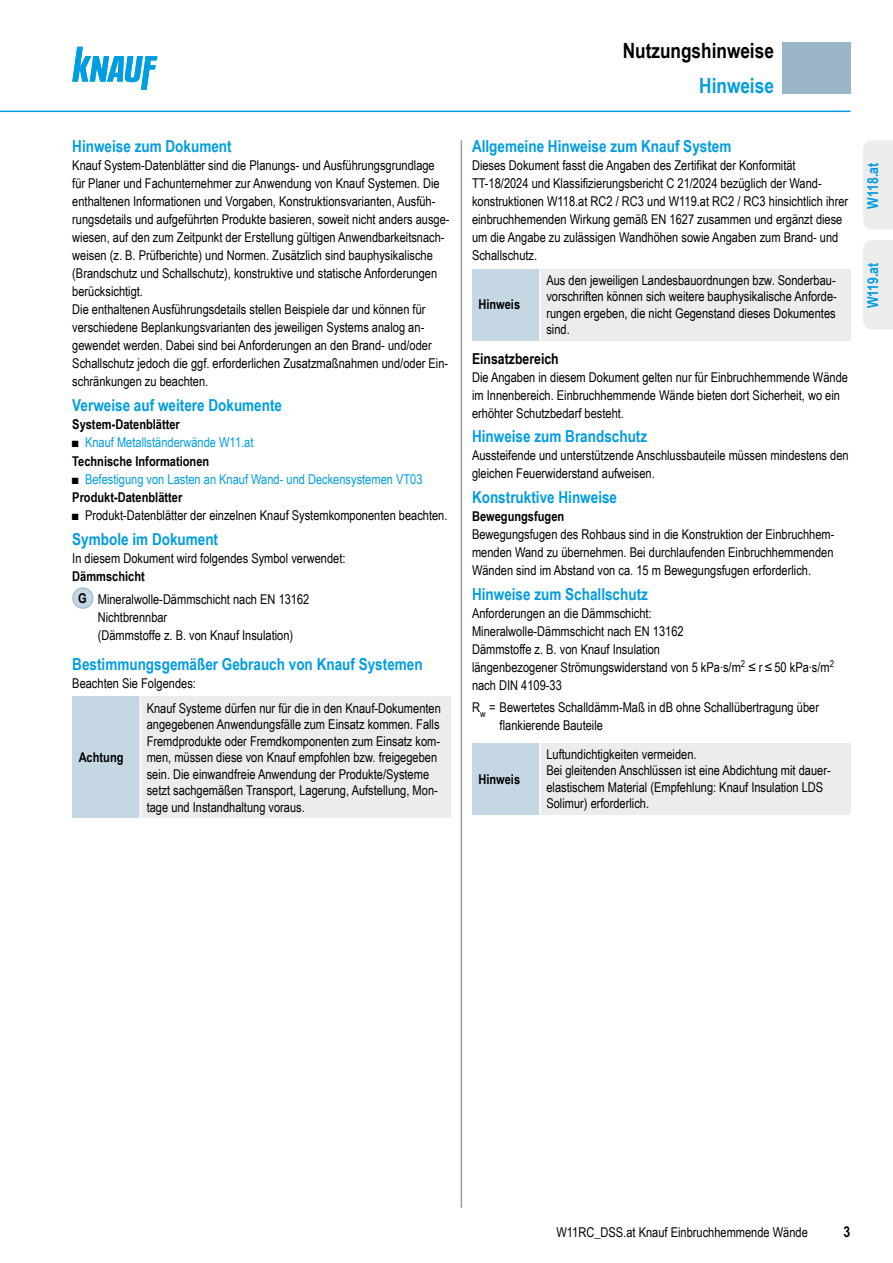
<style>
.page{position:relative;width:893px;height:1263px;background:#fff}
.page>*{position:absolute;margin:0;border:0;box-sizing:border-box;transform-origin:0 0}
.IHV_Ue1_Planung_Dbl{font:700 21px "Arial Narrow";color:#000}
.IHV_Ue2_Planung_Dbl{font:700 21px "Arial Narrow";color:#009de0}
.IHV_Ue3_11cyan_Planung_Dbl{font:700 16.5px "Arial Narrow";color:#009de0}
.Ue4_10schwarz_Dbl{font:700 15px "Arial Narrow";color:#000}
.System_Reiter_Dbl{font:700 15px "Arial Narrow";color:#009de0}
.Text_Dbl{font:13.5px/18px "Arial Narrow";color:#000}
.Hinweis_Text_Dbl{font:13.5px/16.5px "Arial Narrow";color:#000}
.Tab_Text_Dbl{font:13.5px/18px "Arial Narrow";color:#000}
.Ue5_9schwarz_Dbl{font:700 13.5px "Arial Narrow";color:#000}
.t1{font:13.5px "Arial Narrow";color:#009de0}
.Hinweis_Dbl{font:700 13.5px "Arial Narrow";color:#000}
.Kreis_-1_zentriert_Dbl{font:700 13.5px "Arial Narrow";color:#000}
.s1{color:#000}
</style>
<div class="page">
<div style="left:782px;top:43px;width:68px;height:51px;background:#9ab5c8"></div>
<svg style="left:72px;top:47px;width:85px;height:43px"></svg>
<hr style="left:0;top:111px;width:850px;height:1px;background:#009de0">
<hr style="left:461px;top:140px;width:1px;height:1068px;background:#9b9b9b">
<div style="left:73px;top:588px;width:20px;height:20px;background:#c6d7e4;border-radius:50%"></div>
<div style="left:72px;top:587px;width:22px;height:22px;border:1px solid #9ab5c8;border-radius:50%"></div>
<div style="left:72px;top:697px;width:68px;height:121px;background:#c6d7e4"></div>
<div style="left:140px;top:697px;width:311px;height:121px;background:#ececec"></div>
<hr style="left:140px;top:697px;width:1px;height:121px;background:#fff">
<div style="left:472px;top:269px;width:68px;height:72px;background:#c6d7e4"></div>
<div style="left:540px;top:269px;width:310px;height:72px;background:#ececec"></div>
<hr style="left:539px;top:269px;width:2px;height:72px;background:#fff">
<div style="left:472px;top:743px;width:68px;height:72px;background:#c6d7e4"></div>
<div style="left:540px;top:743px;width:310px;height:72px;background:#ececec"></div>
<hr style="left:539px;top:743px;width:2px;height:72px;background:#fff">
<div style="left:863px;top:240px;width:30px;height:90px;background:#ececec"></div>
<div style="left:863px;top:140px;width:30px;height:90px;background:#ececec"></div>
<p class="IHV_Ue3_11cyan_Planung_Dbl" style="left:72px;top:134px;width:161px">Hinweise zum Dokument</p>
<p class="Text_Dbl" style="left:72px;top:156px;width:379px">Knauf System-Datenblätter sind die Planungs- und Ausführungsgrundlage für Planer und Fachunternehmer zur Anwendung von Knauf Systemen. Die enthaltenen Informationen und Vorgaben, Konstruktionsvarianten, Ausfüh&shy;rungsdetails und aufgeführten Produkte basieren, soweit nicht anders ausge&shy;wiesen, auf den zum Zeitpunkt der Erstellung gültigen Anwendbarkeitsnach&shy;weisen (z. B. Prüfberichte) und Normen. Zusätzlich sind bauphysikalische (Brandschutz und Schallschutz), konstruktive und statische Anforderungen berücksichtigt.</p>
<p class="Text_Dbl" style="left:72px;top:300px;width:378px">Die enthaltenen Ausführungsdetails stellen Beispiele dar und können für verschiedene Beplankungsvarianten des jeweiligen Systems analog an&shy;gewendet werden. Dabei sind bei Anforderungen an den Brand- und/oder Schallschutz jedoch die ggf. erforderlichen Zusatzmaßnahmen und/oder Ein&shy;schränkungen zu beachten.</p>
<p class="IHV_Ue3_11cyan_Planung_Dbl" style="left:72px;top:392px;width:211px">Verweise auf weitere Dokumente</p>
<p class="Ue5_9schwarz_Dbl" style="left:72px;top:414px;width:109px">System-Datenblätter</p>
<p class="t1" style="left:72px;top:432px;width:183px"><span class="s1">■</span> Knauf Metallständerwände W11.at</p>
<p class="Ue5_9schwarz_Dbl" style="left:72px;top:451px;width:138px">Technische Informationen</p>
<p class="t1" style="left:72px;top:469px;width:352px"><span class="s1">■</span> Befestigung von Lasten an Knauf Wand- und Deckensystemen VT03</p>
<p class="Ue5_9schwarz_Dbl" style="left:72px;top:487px;width:112px">Produkt-Datenblätter</p>
<p class="Text_Dbl" style="left:72px;top:506px;width:377px">■ Produkt-Datenblätter der einzelnen Knauf Systemkomponenten beachten.</p>
<p class="IHV_Ue3_11cyan_Planung_Dbl" style="left:72px;top:526px;width:147px">Symbole im Dokument</p>
<p class="Text_Dbl" style="left:72px;top:549px;width:275px">In diesem Dokument wird folgendes Symbol verwendet:</p>
<p class="Ue5_9schwarz_Dbl" style="left:72px;top:566px;width:74px">Dämmschicht</p>
<p class="Kreis_-1_zentriert_Dbl" style="left:78px;top:588px;width:10px">G</p>
<p class="Tab_Text_Dbl" style="left:98px;top:589px;width:213px">Mineralwolle‑Dämmschicht nach EN 13162<br>Nichtbrennbar<br>(Dämmstoffe z. B. von Knauf Insulation)</p>
<p class="IHV_Ue3_11cyan_Planung_Dbl" style="left:72px;top:652px;width:352px">Bestimmungsgemäßer Gebrauch von Knauf Systemen</p>
<p class="Text_Dbl" style="left:72px;top:674px;width:125px">Beachten Sie Folgendes:</p>
<p class="Hinweis_Dbl" style="left:79px;top:747px;width:46px">Achtung</p>
<p class="Hinweis_Text_Dbl" style="left:147px;top:699px;width:296px">Knauf Systeme dürfen nur für die in den Knauf‑Dokumenten angegebenen Anwendungsfälle zum Einsatz kommen. Falls Fremdprodukte oder Fremdkomponenten zum Einsatz kom&shy;men, müssen diese von Knauf empfohlen bzw. freigegeben sein. Die einwandfreie Anwendung der Produkte/Systeme setzt sachgemäßen Transport, Lagerung, Aufstellung, Mon&shy;tage und Instandhaltung voraus.</p>
<p class="IHV_Ue1_Planung_Dbl" style="left:623px;top:34px;width:153px">Nutzungshinweise</p>
<p class="IHV_Ue2_Planung_Dbl" style="left:699px;top:70px;width:76px">Hinweise</p>
<p class="IHV_Ue3_11cyan_Planung_Dbl" style="left:472px;top:134px;width:261px">Allgemeine Hinweise zum Knauf System</p>
<p class="Text_Dbl" style="left:472px;top:156px;width:378px">Dieses Dokument fasst die Angaben des Zertifikat der Konformität TT-18/2024 und Klassifizierungsbericht C 21/2024 bezüglich der Wand&shy;konstruktionen W118.at RC2 / RC3 und W119.at RC2 / RC3 hinsichtlich ihrer einbruchhemenden Wirkung gemäß EN 1627 zusammen und ergänzt diese um die Angabe zu zulässigen Wandhöhen sowie Angaben zum Brand- und Schallschutz.</p>
<p class="Hinweis_Dbl" style="left:478px;top:294px;width:43px">Hinweis</p>
<p class="Hinweis_Text_Dbl" style="left:546px;top:271px;width:292px;text-align:justify">Aus den jeweiligen Landesbauordnungen bzw. Sonderbau&shy;vorschriften können sich weitere bauphysikalische Anforde&shy;rungen ergeben, die nicht Gegenstand dieses Dokumentes sind.</p>
<p class="Ue4_10schwarz_Dbl" style="left:472px;top:347px;width:88px">Einsatzbereich</p>
<p class="Text_Dbl" style="left:472px;top:368px;width:377px">Die Angaben in diesem Dokument gelten nur für Einbruchhemmende Wände im Innenbereich. Einbruchhemmende Wände bieten dort Sicherheit, wo ein erhöhter Schutzbedarf besteht.</p>
<p class="IHV_Ue3_11cyan_Planung_Dbl" style="left:472px;top:424px;width:177px">Hinweise zum Brandschutz</p>
<p class="Text_Dbl" style="left:472px;top:446px;width:378px">Aussteifende und unterstützende Anschlussbauteile müssen mindestens den gleichen Feuerwiderstand aufweisen.</p>
<p class="IHV_Ue3_11cyan_Planung_Dbl" style="left:472px;top:484px;width:147px">Konstruktive Hinweise</p>
<p class="Ue5_9schwarz_Dbl" style="left:472px;top:506px;width:94px">Bewegungsfugen</p>
<p class="Text_Dbl" style="left:472px;top:525px;width:364px;text-align:justify">Bewegungsfugen des Rohbaus sind in die Konstruktion der Einbruchhem&shy;menden Wand zu übernehmen. Bei durchlaufenden Einbruchhemmenden Wänden sind im Abstand von ca. 15 m Bewegungsfugen erforderlich.</p>
<p class="IHV_Ue3_11cyan_Planung_Dbl" style="left:472px;top:581px;width:177px">Hinweise zum Schallschutz</p>
<p class="Text_Dbl" style="left:472px;top:603px;width:181px">Anforderungen an die Dämmschicht:</p>
<p class="Text_Dbl" style="left:472px;top:621px;width:213px">Mineralwolle-Dämmschicht nach EN 13162</p>
<p class="Text_Dbl" style="left:472px;top:639px;width:364px">Dämmstoffe z. B. von Knauf Insulation<br>längenbezogener Strömungswiderstand von 5 kPa∙s/m<sup>2</sup> ≤ r ≤ 50 kPa∙s/m<sup>2 </sup>nach DIN 4109-33</p>
<p class="Tab_Text_Dbl" style="left:472px;top:698px;width:348px">R<sub>w</sub> = Bewertetes Schalldämm-Maß in dB ohne Schallübertragung über</p>
<p class="Tab_Text_Dbl" style="left:500px;top:716px;width:105px">flankierende Bauteile</p>
<p class="Hinweis_Dbl" style="left:478px;top:769px;width:43px">Hinweis</p>
<p class="Hinweis_Text_Dbl" style="left:546px;top:745px;width:152px">Luftundichtigkeiten vermeiden.</p>
<p class="Hinweis_Text_Dbl" style="left:546px;top:762px;width:286px">Bei gleitenden Anschlüssen ist eine Abdichtung mit dauer&shy;elastischem Material (Empfehlung: Knauf Insulation LDS<br>Solimur) erforderlich.</p>
<p class="System_Reiter_Dbl" style="left:862px;top:209px;width:47px;rotate:-90deg">W118.at</p>
<p class="System_Reiter_Dbl" style="left:862px;top:308px;width:47px;rotate:-90deg">W119.at</p>
<p class="Text_Dbl" style="left:556px;top:1223px;width:253px">W11RC_DSS.at Knauf Einbruchhemmende Wände</p>
<p class="Ue4_10schwarz_Dbl" style="left:844px;top:1221px;width:8px">3</p>
</div>
